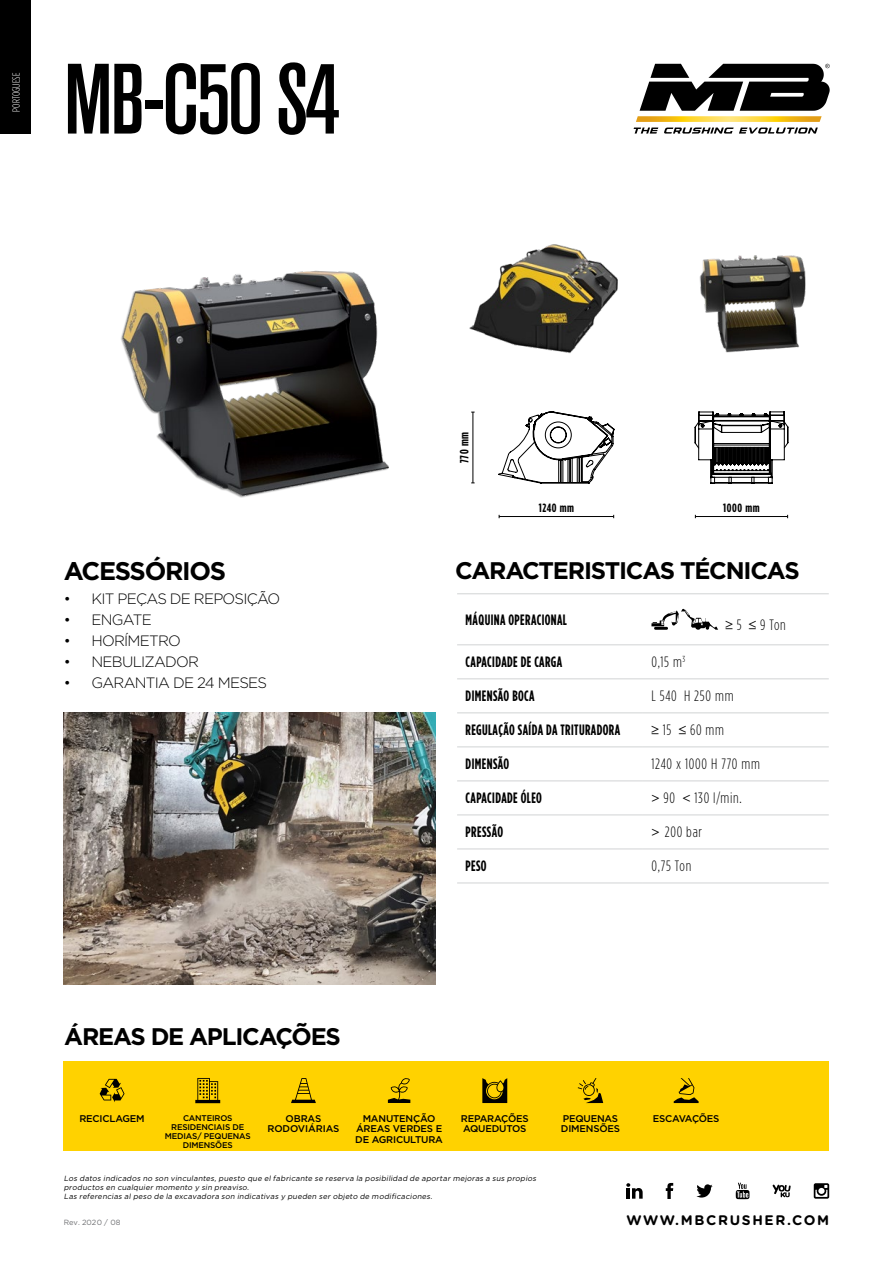
<style>
.page{position:relative;width:893px;height:1263px;background:#fff}
.page>*{position:absolute;margin:0;border:0;box-sizing:border-box;transform-origin:0 0}
.t1{font:500 condensed 98.85px "Akzidenz Grotesk BQ";letter-spacing:-.03em;color:#000}
.titolo_nero_17pt_bol{font:700 25.5px "Gotham";letter-spacing:-.05em;color:#000}
.t2{font:700 24px "Gotham";letter-spacing:-.05em;color:#000}
.t3{font:700 15px "Gotham Condensed";letter-spacing:.03em;color:#000;scale:.91 1}
.t4{font:300 15px "Gotham Condensed";letter-spacing:.05em;color:#000}
.t5{font:300 15px "Gotham";letter-spacing:-.05em;color:#000}
.t6{font:700 13.8px "Gotham Rounded";letter-spacing:.12em;color:#000}
.t7{font:700 12px "Gotham Condensed";letter-spacing:.05em;color:#000}
.t8{font:300 10.5px "Gotham Condensed";letter-spacing:.01em;color:#fff}
.t9{font:500 9.75px/10.5px "Gotham";letter-spacing:-.02em;color:#000;text-align:center}
.t10{font:500 8.25px/9px "Gotham";letter-spacing:-.02em;color:#000;text-align:center}
.t11{font:italic 7.5px/9px "Gotham";color:#000}
.t12{font:7.5px "Gotham";color:#6d6e71}
.s1{font-family:"Cent Goth WGL";font-weight:400;font-size:13.5px}
</style>
<div class="page">
<div style="left:64px;top:1061px;width:765px;height:89px;background:#ffd200"></div>
<div style="left:0;top:0;width:31px;height:134px;background:#000"></div>
<svg style="left:633px;top:128px;width:185px;height:6px"></svg>
<svg style="left:636px;top:64px;width:194px;height:58px"></svg>
<img style="left:121px;top:270px;width:268px;height:228px">
<img style="left:699px;top:255px;width:107px;height:98px">
<img style="left:469px;top:244px;width:149px;height:110px">
<svg style="left:498px;top:411px;width:116px;height:72px"></svg>
<svg style="left:695px;top:412px;width:93px;height:71px"></svg>
<hr style="left:499px;top:516px;width:115px;height:1px;background:#000">
<hr style="left:472px;top:412px;width:1px;height:71px;background:#000">
<hr style="left:695px;top:516px;width:93px;height:1px;background:#000">
<img style="left:64px;top:713px;width:372px;height:272px">
<hr style="left:643px;top:644px;width:186px;height:1px;background:#d1d3d4">
<hr style="left:643px;top:678px;width:186px;height:1px;background:#d1d3d4">
<hr style="left:643px;top:712px;width:186px;height:1px;background:#d1d3d4">
<hr style="left:643px;top:746px;width:186px;height:1px;background:#d1d3d4">
<hr style="left:643px;top:780px;width:186px;height:1px;background:#d1d3d4">
<hr style="left:643px;top:814px;width:186px;height:1px;background:#d1d3d4">
<hr style="left:643px;top:848px;width:186px;height:1px;background:#d1d3d4">
<hr style="left:643px;top:882px;width:186px;height:1px;background:#d1d3d4">
<hr style="left:643px;top:593px;width:186px;height:1px;background:#d1d3d4">
<svg style="left:651px;top:609px;width:67px;height:21px"></svg>
<svg style="left:666px;top:1183px;width:7px;height:16px"></svg>
<svg style="left:772px;top:1184px;width:19px;height:13px"></svg>
<svg style="left:696px;top:1184px;width:17px;height:13px"></svg>
<svg style="left:626px;top:1183px;width:17px;height:16px"></svg>
<svg style="left:736px;top:1183px;width:13px;height:16px"></svg>
<svg style="left:814px;top:1183px;width:15px;height:16px"></svg>
<svg style="left:100px;top:1079px;width:25px;height:23px"></svg>
<svg style="left:195px;top:1078px;width:25px;height:25px"></svg>
<svg style="left:291px;top:1078px;width:25px;height:25px"></svg>
<svg style="left:388px;top:1078px;width:22px;height:25px"></svg>
<svg style="left:482px;top:1078px;width:25px;height:25px"></svg>
<svg style="left:578px;top:1078px;width:25px;height:25px"></svg>
<svg style="left:674px;top:1078px;width:25px;height:25px"></svg>
<hr style="left:457px;top:644px;width:186px;height:1px;background:#d1d3d4">
<hr style="left:457px;top:678px;width:186px;height:1px;background:#d1d3d4">
<hr style="left:457px;top:712px;width:186px;height:1px;background:#d1d3d4">
<hr style="left:457px;top:746px;width:186px;height:1px;background:#d1d3d4">
<hr style="left:457px;top:780px;width:186px;height:1px;background:#d1d3d4">
<hr style="left:457px;top:814px;width:186px;height:1px;background:#d1d3d4">
<hr style="left:457px;top:848px;width:186px;height:1px;background:#d1d3d4">
<hr style="left:457px;top:882px;width:186px;height:1px;background:#d1d3d4">
<hr style="left:457px;top:593px;width:186px;height:1px;background:#d1d3d4">
<h3 class="t8" style="left:11px;top:112px;width:40px;rotate:-90deg">PORTOGUESE</h3>
<p class="t1" style="left:64px;top:43px;width:278px">MB-C50 S4</p>
<p class="titolo_nero_17pt_bol" style="left:64px;top:554px;width:164px">ACESSÓRIOS</p>
<p class="t5" style="left:64px;top:589px;width:218px">• KIT PEÇAS DE REPOSIÇÃO</p>
<p class="t5" style="left:64px;top:610px;width:89px">• ENGATE</p>
<p class="t5" style="left:64px;top:631px;width:119px">• HORÍMETRO</p>
<p class="t5" style="left:64px;top:652px;width:137px">• NEBULIZADOR</p>
<p class="t5" style="left:64px;top:673px;width:205px">• GARANTIA DE 24 MESES</p>
<h3 class="t2" style="left:64px;top:1021px;width:278px">ÁREAS DE APLICAÇÕES</h3>
<p class="t7" style="left:457px;top:463px;width:32px;rotate:-90deg">770 mm</p>
<p class="t7" style="left:539px;top:501px;width:37px">1240 mm</p>
<p class="t7" style="left:723px;top:501px;width:38px">1000 mm</p>
<h3 class="t2" style="left:455px;top:555px;width:346px">CARACTERISTICAS TÉCNICAS</h3>
<p class="t3" style="left:466px;top:611px;width:113px">MÁQUINA OPERACIONAL</p>
<p class="t3" style="left:466px;top:653px;width:108px">CAPACIDADE DE CARGA</p>
<p class="t3" style="left:466px;top:687px;width:77px">DIMENSÃO BOCA</p>
<p class="t3" style="left:466px;top:721px;width:171px">REGULAÇÃO SAÍDA DA TRITURADORA</p>
<p class="t3" style="left:466px;top:755px;width:50px">DIMENSÃO</p>
<p class="t3" style="left:466px;top:789px;width:85px">CAPACIDADE ÓLEO</p>
<p class="t3" style="left:466px;top:823px;width:43px">PRESSÃO</p>
<p class="t3" style="left:466px;top:857px;width:25px">PESO</p>
<p class="t4" style="left:725px;top:617px;width:62px"><span class="s1">≥</span> 5 <span class="s1">≤</span> 9 Ton</p>
<p class="t4" style="left:651px;top:654px;width:35px">0,15 m<sup>3</sup></p>
<p class="t4" style="left:651px;top:688px;width:84px">L 540 H 250 mm</p>
<p class="t4" style="left:651px;top:722px;width:74px"><span class="s1">≥</span> 15 <span class="s1">≤</span> 60 mm</p>
<p class="t4" style="left:651px;top:756px;width:110px">1240 x 1000 H 770 mm</p>
<p class="t4" style="left:651px;top:790px;width:92px"><span class="s1">&gt;</span> 90 <span class="s1">&lt;</span> 130 l/min.</p>
<p class="t4" style="left:651px;top:824px;width:52px"><span class="s1">&gt;</span> 200 bar</p>
<p class="t4" style="left:651px;top:858px;width:41px">0,75 Ton</p>
<p class="t9" style="left:79px;top:1113px;width:67px">RECICLAGEM</p>
<p class="t10" style="left:165px;top:1113px;width:87px">CANTEIROS<br>RESIDENCIAIS DE<br>MEDIAS/ PEQUENAS<br>DIMENSÕES</p>
<p class="t9" style="left:267px;top:1113px;width:73px">OBRAS<br>RODOVIÁRIAS</p>
<p class="t9" style="left:355px;top:1113px;width:89px">MANUTENÇÃO<br>ÁREAS VERDES E<br>DE AGRICULTURA</p>
<p class="t9" style="left:461px;top:1113px;width:69px;text-align:left">REPARAÇÕES<br>AQUEDUTOS</p>
<p class="t9" style="left:561px;top:1113px;width:61px;text-align:left">PEQUENAS<br>DIMENSÕES</p>
<p class="t9" style="left:653px;top:1113px;width:68px">ESCAVAÇÕES</p>
<p class="t11" style="left:64px;top:1174px;width:476px">Los datos indicados no son vinculantes, puesto que el fabricante se reserva la posibilidad de aportar mejoras a sus propios productos en cualquier momento y sin preaviso.<br>Las referencias al peso de la excavadora son indicativas y pueden ser objeto de modificaciones.</p>
<p class="t12" style="left:64px;top:1217px;width:58px">Rev. 2020 / 08</p>
<h3 class="t6" style="left:626px;top:1210px;width:204px">WWW.MBCRUSHER.COM</h3>
</div>
